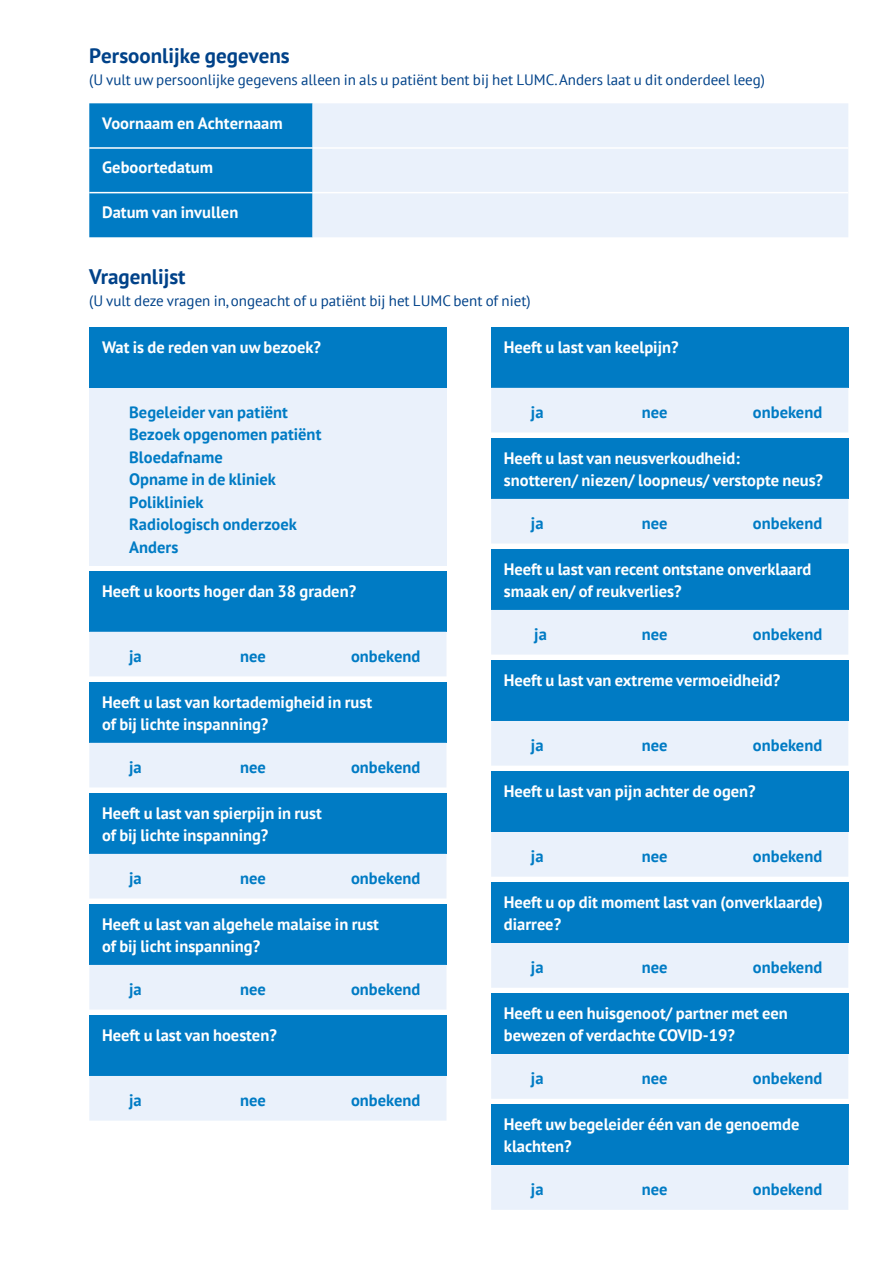
<style>
.page{position:relative;width:893px;height:1263px;background:#fff}
.page>*{position:absolute;margin:0;border:0;box-sizing:border-box;transform-origin:0 0}
.kop{font:700 21px "PT Sans";color:#004289}
.t1{font:700 16.5px/22.5px "PT Sans";color:#fff}
.t2{font:700 16.5px "PT Sans";color:#007bc4}
.broodtekst_PT_serif{font:700 16.5px "PT Sans Pro";color:#fff}
.kop-2{font:15px "PT Sans";color:#004289}
</style>
<div class="page">
<div style="left:89px;top:327px;width:357px;height:61px;background:#007bc4"></div>
<div style="left:89px;top:388px;width:357px;height:177px;background:#eaf1fb"></div>
<div style="left:89px;top:571px;width:357px;height:61px;background:#007bc4"></div>
<div style="left:89px;top:632px;width:357px;height:44px;background:#eaf1fb"></div>
<div style="left:89px;top:682px;width:357px;height:61px;background:#007bc4"></div>
<div style="left:89px;top:743px;width:357px;height:44px;background:#eaf1fb"></div>
<div style="left:89px;top:793px;width:357px;height:61px;background:#007bc4"></div>
<div style="left:89px;top:854px;width:357px;height:44px;background:#eaf1fb"></div>
<div style="left:89px;top:904px;width:357px;height:61px;background:#007bc4"></div>
<div style="left:89px;top:965px;width:357px;height:44px;background:#eaf1fb"></div>
<div style="left:89px;top:1015px;width:357px;height:61px;background:#007bc4"></div>
<div style="left:89px;top:1076px;width:357px;height:44px;background:#eaf1fb"></div>
<div style="left:491px;top:327px;width:357px;height:61px;background:#007bc4"></div>
<div style="left:491px;top:388px;width:357px;height:44px;background:#eaf1fb"></div>
<div style="left:491px;top:438px;width:357px;height:61px;background:#007bc4"></div>
<div style="left:491px;top:499px;width:357px;height:44px;background:#eaf1fb"></div>
<div style="left:491px;top:549px;width:357px;height:61px;background:#007bc4"></div>
<div style="left:491px;top:610px;width:357px;height:44px;background:#eaf1fb"></div>
<div style="left:491px;top:660px;width:357px;height:61px;background:#007bc4"></div>
<div style="left:491px;top:721px;width:357px;height:45px;background:#eaf1fb"></div>
<div style="left:491px;top:772px;width:357px;height:60px;background:#007bc4"></div>
<div style="left:491px;top:832px;width:357px;height:45px;background:#eaf1fb"></div>
<div style="left:491px;top:883px;width:357px;height:60px;background:#007bc4"></div>
<div style="left:491px;top:943px;width:357px;height:45px;background:#eaf1fb"></div>
<div style="left:491px;top:994px;width:357px;height:60px;background:#007bc4"></div>
<div style="left:491px;top:1054px;width:357px;height:45px;background:#eaf1fb"></div>
<div style="left:491px;top:1105px;width:357px;height:60px;background:#007bc4"></div>
<div style="left:491px;top:1165px;width:357px;height:45px;background:#eaf1fb"></div>
<div style="left:89px;top:103px;width:224px;height:134px;background:#007bc4"></div>
<div style="left:313px;top:103px;width:535px;height:134px;background:#eaf1fb"></div>
<hr style="left:89px;top:147px;width:224px;height:2px;background:#fff">
<hr style="left:313px;top:147px;width:535px;height:2px;background:#fff">
<hr style="left:89px;top:192px;width:224px;height:1px;background:#fff">
<hr style="left:313px;top:192px;width:535px;height:1px;background:#fff">
<p class="kop" style="left:89px;top:41px;width:202px">Persoonlijke gegevens</p>
<p class="kop-2" style="left:89px;top:70px;width:677px">(U vult uw persoonlijke gegevens alleen in als u patiënt bent bij het LUMC. Anders laat u dit onderdeel leeg)</p>
<p class="broodtekst_PT_serif" style="left:102px;top:112px;width:182px">Voornaam en Achternaam</p>
<p class="broodtekst_PT_serif" style="left:102px;top:157px;width:113px">Geboortedatum</p>
<p class="broodtekst_PT_serif" style="left:102px;top:201px;width:138px">Datum van invullen</p>
<p class="kop" style="left:89px;top:262px;width:98px">Vragenlijst</p>
<p class="kop-2" style="left:89px;top:291px;width:443px">(U vult deze vragen in, ongeacht of u patiënt bij het LUMC bent of niet)</p>
<p class="t1" style="left:102px;top:335px;width:220px">Wat is de reden van uw bezoek?</p>
<p class="t1" style="left:504px;top:335px;width:176px">Heeft u last van keelpijn?</p>
<p class="t2" style="left:129px;top:401px;width:160px">Begeleider van patiënt</p>
<p class="t2" style="left:129px;top:423px;width:194px">Bezoek opgenomen patiënt</p>
<p class="t2" style="left:129px;top:446px;width:95px">Bloedafname</p>
<p class="t2" style="left:129px;top:468px;width:148px">Opname in de kliniek</p>
<p class="t2" style="left:129px;top:491px;width:76px">Polikliniek</p>
<p class="t2" style="left:129px;top:513px;width:169px">Radiologisch onderzoek</p>
<p class="t2" style="left:129px;top:536px;width:51px">Anders</p>
<p class="t1" style="left:102px;top:579px;width:256px">Heeft u koorts hoger dan 38 graden?</p>
<p class="t2" style="left:129px;top:645px;width:14px">ja</p>
<p class="t2" style="left:240px;top:645px;width:27px">nee</p>
<p class="t2" style="left:351px;top:645px;width:71px">onbekend</p>
<p class="t1" style="left:102px;top:690px;width:272px">Heeft u last van kortademigheid in rust of bij lichte inspanning?</p>
<p class="t2" style="left:129px;top:756px;width:14px">ja</p>
<p class="t2" style="left:240px;top:756px;width:27px">nee</p>
<p class="t2" style="left:351px;top:756px;width:71px">onbekend</p>
<p class="t1" style="left:102px;top:801px;width:221px">Heeft u last van spierpijn in rust of bij lichte inspanning?</p>
<p class="t2" style="left:129px;top:867px;width:14px">ja</p>
<p class="t2" style="left:240px;top:867px;width:27px">nee</p>
<p class="t2" style="left:351px;top:867px;width:71px">onbekend</p>
<p class="t1" style="left:102px;top:912px;width:279px">Heeft u last van algehele malaise in rust of bij licht inspanning?</p>
<p class="t2" style="left:129px;top:978px;width:14px">ja</p>
<p class="t2" style="left:240px;top:978px;width:27px">nee</p>
<p class="t2" style="left:351px;top:978px;width:71px">onbekend</p>
<p class="t1" style="left:102px;top:1023px;width:176px">Heeft u last van hoesten?</p>
<p class="t2" style="left:129px;top:1089px;width:14px">ja</p>
<p class="t2" style="left:240px;top:1089px;width:27px">nee</p>
<p class="t2" style="left:351px;top:1089px;width:71px">onbekend</p>
<p class="t2" style="left:531px;top:401px;width:14px">ja</p>
<p class="t2" style="left:642px;top:401px;width:27px">nee</p>
<p class="t2" style="left:753px;top:401px;width:71px">onbekend</p>
<p class="t1" style="left:504px;top:446px;width:321px">Heeft u last van neusverkoudheid:<br>snotteren/ niezen/ loopneus/ verstopte neus?</p>
<p class="t2" style="left:531px;top:512px;width:14px">ja</p>
<p class="t2" style="left:642px;top:512px;width:27px">nee</p>
<p class="t2" style="left:753px;top:512px;width:71px">onbekend</p>
<p class="t1" style="left:504px;top:557px;width:309px">Heeft u last van recent ontstane onverklaard smaak en/ of reukverlies?</p>
<p class="t2" style="left:534px;top:623px;width:14px">ja</p>
<p class="t2" style="left:642px;top:623px;width:27px">nee</p>
<p class="t2" style="left:753px;top:623px;width:71px">onbekend</p>
<p class="t1" style="left:504px;top:668px;width:278px">Heeft u last van extreme vermoeidheid?</p>
<p class="t2" style="left:531px;top:734px;width:14px">ja</p>
<p class="t2" style="left:642px;top:734px;width:27px">nee</p>
<p class="t2" style="left:753px;top:734px;width:71px">onbekend</p>
<p class="t1" style="left:504px;top:779px;width:253px">Heeft u last van pijn achter de ogen?</p>
<p class="t2" style="left:531px;top:845px;width:14px">ja</p>
<p class="t2" style="left:642px;top:845px;width:27px">nee</p>
<p class="t2" style="left:753px;top:845px;width:71px">onbekend</p>
<p class="t1" style="left:504px;top:890px;width:320px">Heeft u op dit moment last van (onverklaarde) diarree?</p>
<p class="t2" style="left:531px;top:956px;width:14px">ja</p>
<p class="t2" style="left:642px;top:956px;width:27px">nee</p>
<p class="t2" style="left:753px;top:956px;width:71px">onbekend</p>
<p class="t1" style="left:504px;top:1001px;width:285px">Heeft u een huisgenoot/ partner met een bewezen of verdachte COVID-19?</p>
<p class="t2" style="left:531px;top:1067px;width:14px">ja</p>
<p class="t2" style="left:642px;top:1067px;width:27px">nee</p>
<p class="t2" style="left:753px;top:1067px;width:71px">onbekend</p>
<p class="t1" style="left:504px;top:1112px;width:297px">Heeft uw begeleider één van de genoemde klachten?</p>
<p class="t2" style="left:531px;top:1178px;width:14px">ja</p>
<p class="t2" style="left:642px;top:1178px;width:27px">nee</p>
<p class="t2" style="left:753px;top:1178px;width:71px">onbekend</p>
</div>
